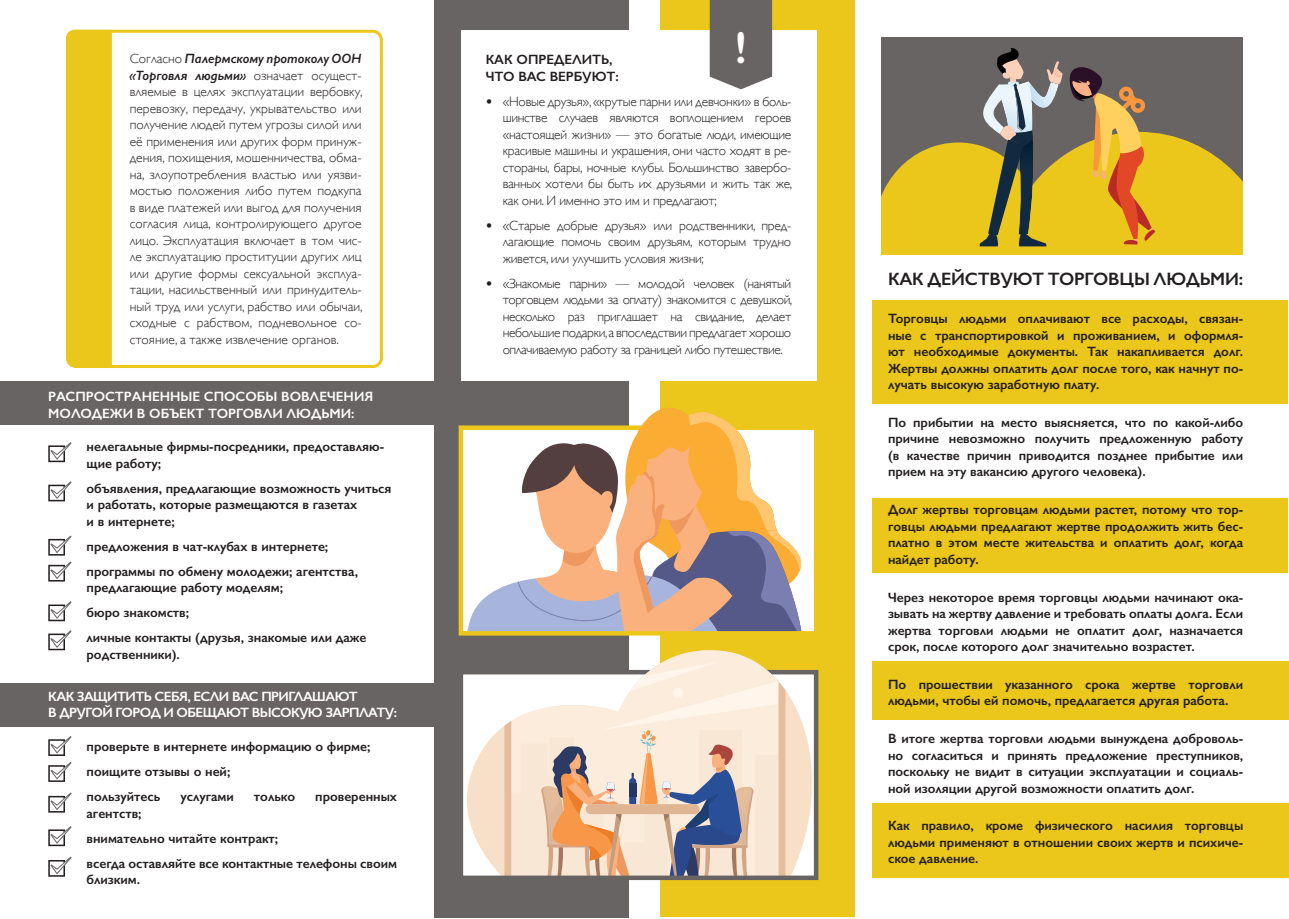
<style>
.page{position:relative;width:1289px;height:919px;background:#fff}
.page>*{position:absolute;margin:0;border:0;box-sizing:border-box;transform-origin:0 0}
.t1{font:600 45px "Gill Sans";color:#fff}
.t2{font:600 18px "Gill Sans";letter-spacing:-.01em;color:#231f20}
.t3{font:600 13.5px/16.5px "Gill Sans";color:#231f20}
.t4{font:300 13.5px/16.5px "Gill Sans";letter-spacing:-.02em;color:#231f20;text-align:justify}
.t5{font:600 13.5px/16.5px "Gill Sans";letter-spacing:-.035em;color:#fff}
.t6{font:600 13.5px/16.5px "Gill Sans";color:#fff}
.s1{font-weight:600;font-style:italic}
.s2{font-weight:700}
</style>
<div class="page">
<div style="left:872px;top:300px;width:415px;height:103px;background:#ebc61b"></div>
<div style="left:872px;top:498px;width:415px;height:75px;background:#ebc61b"></div>
<div style="left:872px;top:661px;width:416px;height:59px;background:#ebc61b"></div>
<div style="left:872px;top:803px;width:416px;height:74px;background:#ebc61b"></div>
<div style="left:660px;top:1px;width:195px;height:915px;background:#ebc61b"></div>
<div style="left:0;top:683px;width:434px;height:44px;background:#686463"></div>
<div style="left:0;top:381px;width:434px;height:43px;background:#686463"></div>
<svg style="left:48px;top:442px;width:23px;height:20px"></svg>
<svg style="left:48px;top:481px;width:23px;height:20px"></svg>
<div style="left:66px;top:30px;width:317px;height:338px;border:3px solid #ebc61b;border-radius:9px"></div>
<svg style="left:48px;top:535px;width:23px;height:20px"></svg>
<svg style="left:48px;top:561px;width:23px;height:20px"></svg>
<div style="left:66px;top:30px;width:46px;height:336px;background:#ebc61b"></div>
<svg style="left:48px;top:601px;width:23px;height:20px"></svg>
<svg style="left:48px;top:630px;width:23px;height:20px"></svg>
<svg style="left:48px;top:736px;width:23px;height:20px"></svg>
<svg style="left:48px;top:762px;width:23px;height:19px"></svg>
<svg style="left:48px;top:792px;width:23px;height:20px"></svg>
<svg style="left:48px;top:826px;width:23px;height:20px"></svg>
<svg style="left:48px;top:856px;width:23px;height:20px"></svg>
<div style="left:434px;top:1px;width:195px;height:917px;background:#686463"></div>
<div style="left:461px;top:31px;width:355px;height:350px;background:#fff"></div>
<svg style="left:709px;top:0;width:63px;height:89px;background:#736f6e"></svg>
<div style="left:458px;top:670px;width:360px;height:210px;border:5px solid #686463"></div>
<div style="left:881px;top:37px;width:361px;height:217px;background:#686463"></div>
<svg style="left:461px;top:408px;width:353px;height:225px;background:#d7ba9c"></svg>
<svg style="left:460px;top:650px;width:352px;height:227px;background:#dfcebe"></svg>
<svg style="left:881px;top:48px;width:361px;height:206px"></svg>
<h1 class="t1" style="left:734px;top:21px;width:14px">!</h1>
<p class="t4" style="left:130px;top:50px;width:234px">Согласно <span class="s1">Палермскому протоколу ООН «Торговля людьми»</span> означает осущест&shy;вляемые в целях эксплуатации вербовку, перевозку, передачу, укрывательство или получение людей путем угрозы силой или её применения или других форм принуж&shy;дения, похищения, мошенничества, обма&shy;на, злоупотребления властью или уязви&shy;мостью положения либо путем подкупа в виде платежей или выгод для получения согласия лица, контролирующего другое лицо. Эксплуатация включает в том чис&shy;ле эксплуатацию проституции других лиц или другие формы сексуальной эксплуа&shy;тации, насильственный или принудитель&shy;ный труд или услуги, рабство или обычаи, сходные с рабством, подневольное со&shy;стояние, а также извлечение органов.</p>
<p class="t3" style="left:485px;top:51px;width:134px">КАК ОПРЕДЕЛИТЬ,<br>ЧТО ВАС ВЕРБУЮТ:</p>
<p class="t4" style="left:502px;top:92px;width:291px;text-indent:-17px"><span class="s2">ï</span> «Новые друзья», «крутые парни или девчонки» в боль&shy;шинстве случаев являются воплощением героев «настоящей жизни» — это богатые люди, имеющие красивые машины и украшения, они часто ходят в ре&shy;стораны, бары, ночные клубы. Большинство завербо&shy;ванных хотели бы быть их друзьями и жить так же, как они. И именно это им и предлагают;</p>
<p class="t4" style="left:502px;top:216px;width:290px;text-indent:-17px"><span class="s2">ï</span> «Старые добрые друзья» или родственники, пред&shy;лагающие помочь своим друзьям, которым трудно живется, или улучшить условия жизни;</p>
<p class="t4" style="left:502px;top:274px;width:291px;text-indent:-17px"><span class="s2">ï</span> «Знакомые парни» — молодой человек (нанятый торговцем людьми за оплату) знакомится с девушкой, несколько раз приглашает на свидание, делает небольшие подарки, а впоследствии предлагает хорошо оплачиваемую работу за границей либо путешествие.</p>
<p class="t6" style="left:48px;top:388px;width:326px">РАСПРОСТРАНЕННЫЕ СПОСОБЫ ВОВЛЕЧЕНИЯ<br>МОЛОДЕЖИ В ОБЪЕКТ ТОРГОВЛИ ЛЮДЬМИ:</p>
<p class="t3" style="left:87px;top:438px;width:299px">нелегальные фирмы-посредники, предоставляю&shy;щие работу;</p>
<p class="t3" style="left:87px;top:480px;width:306px">объявления, предлагающие возможность учиться и работать, которые размещаются в газетах<br>и в интернете;</p>
<p class="t3" style="left:87px;top:533px;width:273px;line-height:25px">предложения в чат-клубах в интернете; программы по обмену молодежи; агентства,</p>
<p class="t3" style="left:87px;top:575px;width:281px;line-height:25px">предлагающие работу моделям;<br>бюро знакомств;<br>личные контакты (друзья, знакомые или даже</p>
<p class="t3" style="left:87px;top:646px;width:95px">родственники).</p>
<p class="t5" style="left:48px;top:688px;width:350px">КАК ЗАЩИТИТЬ СЕБЯ, ЕСЛИ ВАС ПРИГЛАШАЮТ<br>В ДРУГОЙ ГОРОД И ОБЕЩАЮТ ВЫСОКУЮ ЗАРПЛАТУ:</p>
<p class="t3" style="left:87px;top:733px;width:285px;line-height:25px">проверьте в интернете информацию о фирме; поищите отзывы о ней;<br>пользуйтесь</p>
<p class="t3" style="left:180px;top:788px;width:55px">услугами</p>
<p class="t3" style="left:254px;top:788px;width:43px">только</p>
<p class="t3" style="left:315px;top:788px;width:83px">проверенных</p>
<p class="t3" style="left:87px;top:800px;width:312px;line-height:25px">агентств;<br>внимательно читайте контракт;<br>всегда оставляйте все контактные телефоны своим</p>
<p class="t3" style="left:87px;top:871px;width:55px">близким.</p>
<h2 class="t2" style="left:888px;top:268px;width:357px">КАК ДЕЙСТВУЮТ ТОРГОВЦЫ ЛЮДЬМИ:</h2>
<p class="t3" style="left:888px;top:310px;width:357px;text-align:justify">Торговцы людьми оплачивают все расходы, связан&shy;ные с транспортировкой и проживанием, и оформля&shy;ют необходимые документы. Так накапливается долг.<br>Жертвы должны оплатить долг после того, как начнут по&shy;лучать высокую заработную плату.</p>
<p class="t3" style="left:888px;top:414px;width:357px;text-align:justify">По прибытии на место выясняется, что по какой-либо причине невозможно получить предложенную работу (в качестве причин приводится позднее прибытие или прием на эту вакансию другого человека).</p>
<p class="t3" style="left:888px;top:501px;width:357px;text-align:justify">Долг жертвы торговцам людьми растет, потому что тор&shy;говцы людьми предлагают жертве продолжить жить бес&shy;платно в этом месте жительства и оплатить долг, когда найдет работу.</p>
<p class="t3" style="left:888px;top:588px;width:357px;text-align:justify">Через некоторое время торговцы людьми начинают ока&shy;зывать на жертву давление и требовать оплаты долга. Если жертва торговли людьми не оплатит долг, назначается срок, после которого долг значительно возр астет.</p>
<p class="t3" style="left:888px;top:676px;width:357px">По прошествии указанного срока жертве торговли людьми, чтобы ей помочь, предлагается другая работа.</p>
<p class="t3" style="left:888px;top:730px;width:357px;text-align:justify">В итоге жертва торговли людьми вынуждена доброволь&shy;но согласиться и принять предложение преступников, поскольку не видит в ситуации эксплуатации и социаль&shy;ной изоляции другой возможности оплатить долг.</p>
<p class="t3" style="left:888px;top:817px;width:357px;text-align:justify">Как правило, кроме физического насилия торговцы людьми применяют в отношении своих жертв и психиче&shy;ское давление.</p>
</div>
